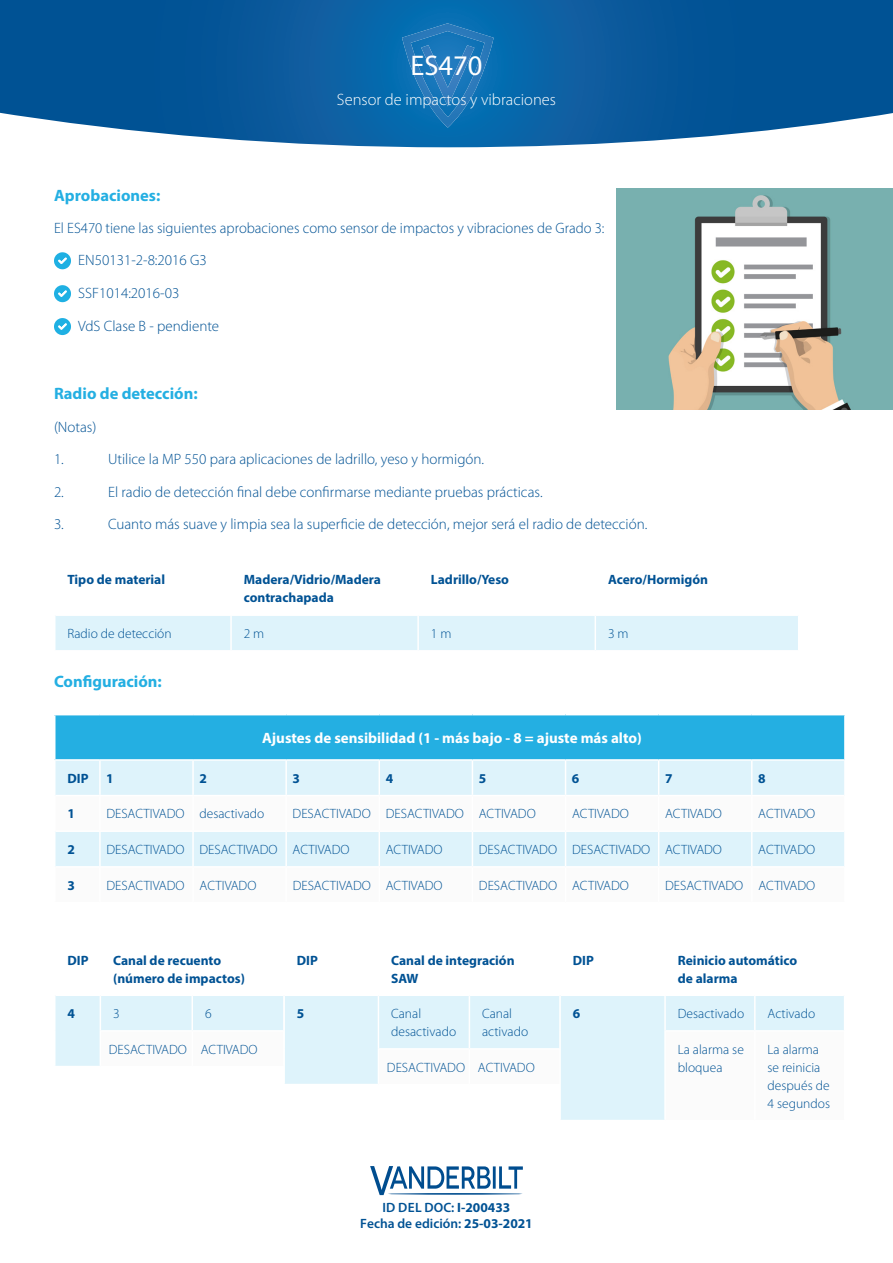
<style>
.page{position:relative;width:893px;height:1263px;background:#fff}
.page>*{position:absolute;margin:0;border:0;box-sizing:border-box;transform-origin:0 0}
.t1{font:28.5px "Myriad Pro";color:#fff}
.Main-header-text{font:700 16.5px "Myriad Pro";color:#24afe2}
.t2{font:300 16.5px "Myriad Pro";color:#fff}
.body{font:700 16.5px "Myriad Pro";color:#24afe2}
.body-2{font:300 15px "Myriad Pro";color:#005294}
.subheading-navy-blue{font:300 15px/32.8px "Myriad Pro";color:#005294}
.Table-header{font:700 15px "Myriad Pro";color:#fff}
.Table-body-rows{font:300 13.5px/18px "Myriad Pro";color:#005294}
.Table-body-rows-2{font:700 13.5px/18px "Myriad Pro";color:#005294}
.t3{font:600 13.5px/16px "Myriad Pro";color:#005294;text-align:center}
.s1{font-weight:700}
</style>
<div class="page">
<svg style="left:0;top:0;width:893px;height:147px;background:#1966a3"></svg>
<svg style="left:402px;top:23px;width:92px;height:105px;background:#1976b8"></svg>
<svg style="left:370px;top:1166px;width:153px;height:29px"></svg>
<hr style="left:388px;top:1193px;width:135px;height:2px;background:#004d8f;border-radius:50%">
<svg style="left:54px;top:252px;width:17px;height:17px"></svg>
<svg style="left:54px;top:285px;width:17px;height:17px"></svg>
<svg style="left:54px;top:318px;width:17px;height:17px"></svg>
<div style="left:56px;top:616px;width:742px;height:34px;background:#def3fb"></div>
<hr style="left:230px;top:616px;width:2px;height:34px;background:#fff">
<hr style="left:417px;top:616px;width:2px;height:34px;background:#fff">
<hr style="left:595px;top:616px;width:1px;height:34px;background:#fff">
<div style="left:55px;top:715px;width:790px;height:45px;background:#24afe2"></div>
<div style="left:56px;top:761px;width:788px;height:34px;background:#def3fb"></div>
<div style="left:56px;top:832px;width:788px;height:34px;background:#def3fb"></div>
<hr style="left:99px;top:761px;width:2px;height:34px;background:#fff">
<hr style="left:192px;top:761px;width:2px;height:34px;background:#fff">
<hr style="left:285px;top:761px;width:2px;height:34px;background:#fff">
<hr style="left:379px;top:761px;width:1px;height:34px;background:#fff">
<hr style="left:472px;top:761px;width:1px;height:34px;background:#fff">
<hr style="left:565px;top:761px;width:1px;height:34px;background:#fff">
<hr style="left:658px;top:761px;width:1px;height:34px;background:#fff">
<hr style="left:751px;top:761px;width:1px;height:34px;background:#fff">
<hr style="left:99px;top:832px;width:2px;height:34px;background:#fff">
<hr style="left:192px;top:832px;width:2px;height:34px;background:#fff">
<hr style="left:285px;top:832px;width:2px;height:34px;background:#fff">
<hr style="left:379px;top:832px;width:1px;height:34px;background:#fff">
<hr style="left:472px;top:832px;width:1px;height:34px;background:#fff">
<hr style="left:565px;top:832px;width:1px;height:34px;background:#fff">
<hr style="left:658px;top:832px;width:1px;height:34px;background:#fff">
<hr style="left:751px;top:832px;width:1px;height:34px;background:#fff">
<hr style="left:844px;top:715px;width:2px;height:44px;background:#fff">
<hr style="left:54px;top:715px;width:2px;height:44px;background:#fff">
<hr style="left:54px;top:759px;width:46px;height:2px;background:#fff">
<hr style="left:100px;top:759px;width:93px;height:2px;background:#fff">
<hr style="left:193px;top:759px;width:93px;height:2px;background:#fff">
<hr style="left:286px;top:759px;width:93px;height:2px;background:#fff">
<hr style="left:379px;top:759px;width:93px;height:2px;background:#fff">
<hr style="left:472px;top:759px;width:94px;height:2px;background:#fff">
<hr style="left:566px;top:759px;width:93px;height:2px;background:#fff">
<hr style="left:659px;top:759px;width:93px;height:2px;background:#fff">
<hr style="left:752px;top:759px;width:94px;height:2px;background:#fff">
<img style="left:617px;top:189px;width:276px;height:221px">
<svg style="left:55px;top:996px;width:789px;height:124px"></svg>
<hr style="left:559px;top:995px;width:2px;height:36px;background:#fff">
<hr style="left:664px;top:996px;width:2px;height:35px;background:#fff">
<hr style="left:754px;top:996px;width:2px;height:34px;background:#fff">
<hr style="left:559px;top:1031px;width:2px;height:89px;background:#fff">
<hr style="left:664px;top:1031px;width:2px;height:89px;background:#fff">
<hr style="left:754px;top:1032px;width:2px;height:88px;background:#fff">
<hr style="left:666px;top:1030px;width:89px;height:2px;background:#fff">
<hr style="left:755px;top:1030px;width:89px;height:2px;background:#fff">
<h1 class="t1" style="left:410px;top:48px;width:73px">ES470</h1>
<p class="t2" style="left:337px;top:91px;width:221px">Sensor de impactos y vibraciones</p>
<p class="body" style="left:54px;top:185px;width:108px">Aprobaciones:</p>
<p class="body-2" style="left:54px;top:219px;width:552px">El ES470 tiene las siguientes aprobaciones como sensor de impactos y vibraciones de Grado 3:</p>
<p class="subheading-navy-blue" style="left:78px;top:244px;width:142px">EN50131-2-8:2016 G3<br>SSF1014:2016-03<br>VdS Clase B - pendiente</p>
<p class="Main-header-text" style="left:54px;top:383px;width:145px">Radio de detección:</p>
<p class="body-2" style="left:54px;top:418px;width:44px">(Notas)</p>
<p class="body-2" style="left:54px;top:451px;width:11px">1.</p>
<p class="body-2" style="left:108px;top:451px;width:378px">Utilice la MP 550 para aplicaciones de ladrillo, yeso y hormigón.</p>
<p class="body-2" style="left:54px;top:483px;width:11px">2.</p>
<p class="body-2" style="left:108px;top:483px;width:436px">El radio de detección final debe confirmarse mediante pruebas prácticas.</p>
<p class="body-2" style="left:54px;top:516px;width:11px">3.</p>
<p class="body-2" style="left:108px;top:516px;width:541px">Cuanto más suave y limpia sea la superficie de detección, mejor será el radio de detección.</p>
<p class="Table-body-rows-2" style="left:68px;top:570px;width:99px">Tipo de material</p>
<p class="Table-body-rows-2" style="left:244px;top:570px;width:139px">Madera/Vidrio/Madera contrachapada</p>
<p class="Table-body-rows-2" style="left:431px;top:570px;width:80px">Ladrillo/Yeso</p>
<p class="Table-body-rows-2" style="left:608px;top:570px;width:102px">Acero/Hormigón</p>
<p class="Table-body-rows" style="left:67px;top:625px;width:106px">Radio de detección</p>
<p class="Table-body-rows" style="left:244px;top:625px;width:22px">2 m</p>
<p class="Table-body-rows" style="left:431px;top:625px;width:22px">1 m</p>
<p class="Table-body-rows" style="left:608px;top:625px;width:22px">3 m</p>
<p class="Main-header-text" style="left:54px;top:670px;width:109px">Configuración:</p>
<p class="Table-header" style="left:262px;top:728px;width:381px">Ajustes de sensibilidad (1 - más bajo - 8 = ajuste más alto)</p>
<p class="Table-body-rows-2" style="left:68px;top:769px;width:23px">DIP</p>
<p class="Table-body-rows-2" style="left:106px;top:769px;width:9px">1</p>
<p class="Table-body-rows-2" style="left:199px;top:769px;width:9px">2</p>
<p class="Table-body-rows-2" style="left:293px;top:769px;width:9px">3</p>
<p class="Table-body-rows-2" style="left:386px;top:769px;width:9px">4</p>
<p class="Table-body-rows-2" style="left:479px;top:769px;width:9px">5</p>
<p class="Table-body-rows-2" style="left:572px;top:769px;width:9px">6</p>
<p class="Table-body-rows-2" style="left:665px;top:769px;width:9px">7</p>
<p class="Table-body-rows-2" style="left:758px;top:769px;width:9px">8</p>
<p class="Table-body-rows-2" style="left:68px;top:804px;width:9px">1</p>
<p class="Table-body-rows" style="left:106px;top:805px;width:80px">DESACTIVADO</p>
<p class="Table-body-rows" style="left:199px;top:805px;width:66px">desactivado</p>
<p class="Table-body-rows" style="left:293px;top:805px;width:80px">DESACTIVADO</p>
<p class="Table-body-rows" style="left:386px;top:805px;width:80px">DESACTIVADO</p>
<p class="Table-body-rows" style="left:479px;top:805px;width:58px">ACTIVADO</p>
<p class="Table-body-rows" style="left:572px;top:805px;width:58px">ACTIVADO</p>
<p class="Table-body-rows" style="left:665px;top:805px;width:58px">ACTIVADO</p>
<p class="Table-body-rows" style="left:758px;top:805px;width:58px">ACTIVADO</p>
<p class="Table-body-rows-2" style="left:68px;top:840px;width:9px">2</p>
<p class="Table-body-rows" style="left:106px;top:841px;width:80px">DESACTIVADO</p>
<p class="Table-body-rows" style="left:200px;top:841px;width:80px">DESACTIVADO</p>
<p class="Table-body-rows" style="left:293px;top:841px;width:58px">ACTIVADO</p>
<p class="Table-body-rows" style="left:386px;top:841px;width:58px">ACTIVADO</p>
<p class="Table-body-rows" style="left:479px;top:841px;width:80px">DESACTIVADO</p>
<p class="Table-body-rows" style="left:572px;top:841px;width:80px">DESACTIVADO</p>
<p class="Table-body-rows" style="left:665px;top:841px;width:58px">ACTIVADO</p>
<p class="Table-body-rows" style="left:758px;top:841px;width:58px">ACTIVADO</p>
<p class="Table-body-rows-2" style="left:68px;top:876px;width:9px">3</p>
<p class="Table-body-rows" style="left:106px;top:876px;width:80px">DESACTIVADO</p>
<p class="Table-body-rows" style="left:200px;top:876px;width:58px">ACTIVADO</p>
<p class="Table-body-rows" style="left:293px;top:876px;width:80px">DESACTIVADO</p>
<p class="Table-body-rows" style="left:386px;top:876px;width:58px">ACTIVADO</p>
<p class="Table-body-rows" style="left:479px;top:876px;width:80px">DESACTIVADO</p>
<p class="Table-body-rows" style="left:572px;top:876px;width:58px">ACTIVADO</p>
<p class="Table-body-rows" style="left:665px;top:876px;width:80px">DESACTIVADO</p>
<p class="Table-body-rows" style="left:758px;top:876px;width:58px">ACTIVADO</p>
<p class="Table-body-rows-2" style="left:68px;top:950px;width:23px">DIP</p>
<p class="Table-body-rows-2" style="left:113px;top:950px;width:133px">Canal de recuento (número de impactos)</p>
<p class="Table-body-rows-2" style="left:68px;top:1004px;width:9px">4</p>
<p class="Table-body-rows" style="left:113px;top:1005px;width:8px">3</p>
<p class="Table-body-rows" style="left:205px;top:1005px;width:8px">6</p>
<p class="Table-body-rows" style="left:109px;top:1040px;width:80px">DESACTIVADO</p>
<p class="Table-body-rows" style="left:201px;top:1040px;width:58px">ACTIVADO</p>
<p class="Table-body-rows-2" style="left:297px;top:950px;width:23px">DIP</p>
<p class="Table-body-rows-2" style="left:391px;top:950px;width:125px">Canal de integración<br>SAW</p>
<p class="Table-body-rows-2" style="left:297px;top:1004px;width:9px">5</p>
<p class="Table-body-rows" style="left:391px;top:1005px;width:66px">Canal desactivado</p>
<p class="Table-body-rows" style="left:482px;top:1005px;width:48px">Canal activado</p>
<p class="Table-body-rows" style="left:387px;top:1058px;width:80px">DESACTIVADO</p>
<p class="Table-body-rows" style="left:478px;top:1058px;width:58px">ACTIVADO</p>
<p class="t3" style="left:360px;top:1199px;width:174px">ID DEL DOC: <span class="s1">I-200433<br></span>Fecha de edición: <span class="s1">25-03-2021</span></p>
<p class="Table-body-rows-2" style="left:573px;top:950px;width:23px">DIP</p>
<p class="Table-body-rows-2" style="left:678px;top:950px;width:121px">Reinicio automático de alarma</p>
<p class="Table-body-rows-2" style="left:573px;top:1004px;width:9px">6</p>
<p class="Table-body-rows" style="left:678px;top:1005px;width:68px">Desactivado</p>
<p class="Table-body-rows" style="left:768px;top:1005px;width:49px">Activado</p>
<p class="Table-body-rows" style="left:678px;top:1040px;width:68px">La alarma se bloquea</p>
<p class="Table-body-rows" style="left:768px;top:1040px;width:64px">La alarma se reinicia después de<br>4 segundos</p>
</div>
